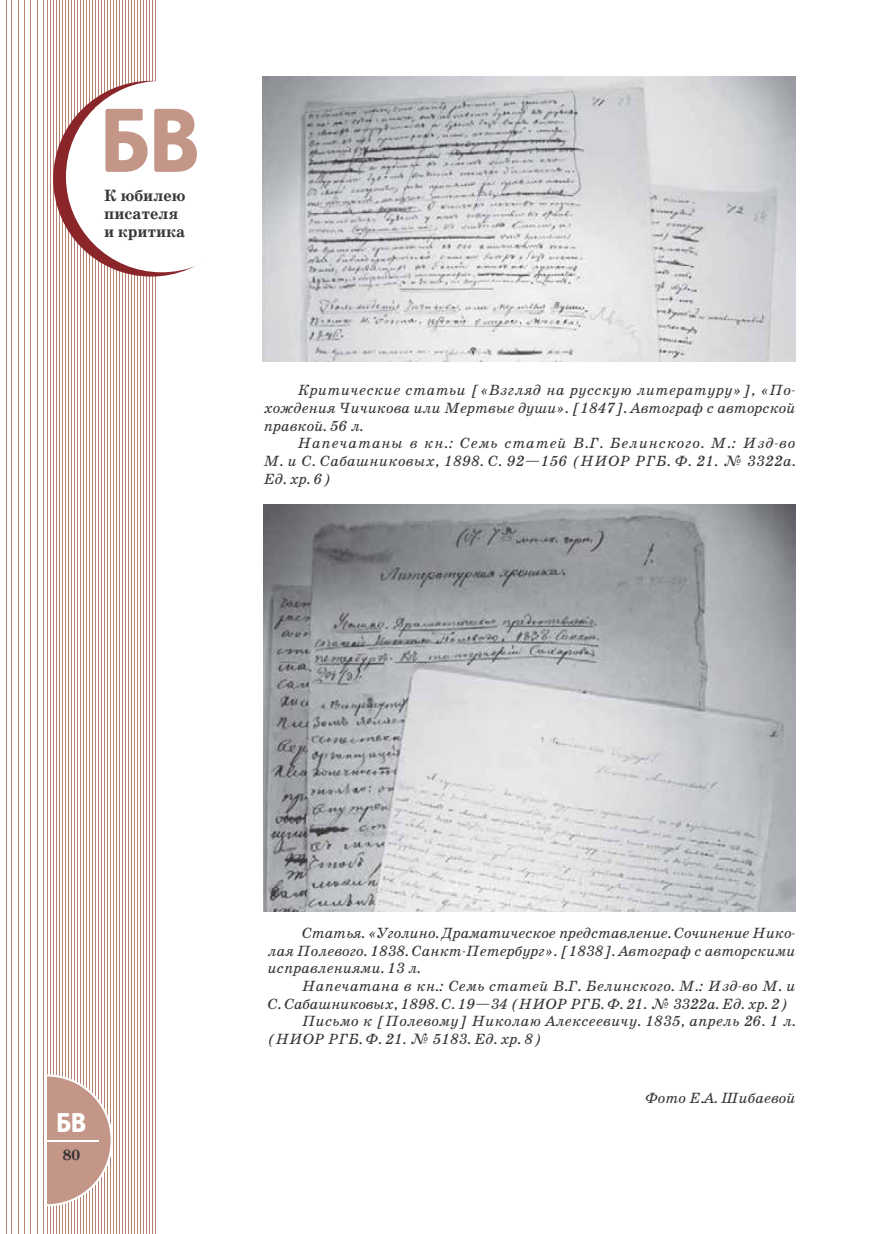
<style>
.page{position:relative;width:872px;height:1234px;background:#fff}
.page>*{position:absolute;margin:0;border:0;box-sizing:border-box;transform-origin:0 0}
.t1{font:90px "Hermes C";color:#c49687}
.t2{font:27px "Hermes C";color:#fff}
.t3{font:700 16.5px/17.7px "School Book C";color:#373535}
.t4{font:italic 15px/17.7px "School Book C";color:#373535;text-align:justify}
.t5{font:700 15px "School Book C";color:#373535}
</style>
<div class="page">
<hr style="left:47px;top:0;width:1px;height:1233px;background:#b98373">
<hr style="left:50px;top:0;width:1px;height:1233px;background:#b98373">
<hr style="left:53px;top:0;width:1px;height:1233px;background:#b98373">
<hr style="left:56px;top:0;width:1px;height:1233px;background:#b98373">
<hr style="left:59px;top:0;width:1px;height:1233px;background:#b98373">
<hr style="left:62px;top:0;width:1px;height:1233px;background:#b98373">
<hr style="left:65px;top:0;width:1px;height:1233px;background:#b98373">
<hr style="left:68px;top:0;width:1px;height:1233px;background:#b98373">
<hr style="left:71px;top:0;width:1px;height:1233px;background:#b98373">
<hr style="left:74px;top:0;width:1px;height:1233px;background:#b98373">
<hr style="left:77px;top:0;width:1px;height:1233px;background:#b98373">
<hr style="left:80px;top:0;width:1px;height:1233px;background:#b98373">
<hr style="left:83px;top:0;width:1px;height:1233px;background:#b98373">
<hr style="left:86px;top:0;width:1px;height:1233px;background:#b98373">
<hr style="left:89px;top:0;width:1px;height:1233px;background:#b98373">
<hr style="left:92px;top:0;width:1px;height:1233px;background:#b98373">
<hr style="left:95px;top:0;width:1px;height:1233px;background:#b98373">
<hr style="left:98px;top:0;width:1px;height:1233px;background:#b98373">
<hr style="left:101px;top:0;width:1px;height:1233px;background:#b98373">
<hr style="left:104px;top:0;width:1px;height:1233px;background:#b98373">
<hr style="left:107px;top:0;width:1px;height:1233px;background:#b98373">
<hr style="left:110px;top:0;width:1px;height:1233px;background:#b98373">
<hr style="left:113px;top:0;width:1px;height:1233px;background:#b98373">
<hr style="left:116px;top:0;width:1px;height:1233px;background:#b98373">
<hr style="left:119px;top:0;width:1px;height:1233px;background:#b98373">
<hr style="left:122px;top:0;width:1px;height:1233px;background:#b98373">
<hr style="left:125px;top:0;width:1px;height:1233px;background:#b98373">
<hr style="left:128px;top:0;width:1px;height:1233px;background:#b98373">
<hr style="left:131px;top:0;width:1px;height:1233px;background:#b98373">
<hr style="left:134px;top:0;width:1px;height:1233px;background:#b98373">
<hr style="left:137px;top:0;width:1px;height:1233px;background:#b98373">
<hr style="left:140px;top:0;width:1px;height:1233px;background:#b98373">
<hr style="left:143px;top:0;width:1px;height:1233px;background:#b98373">
<hr style="left:146px;top:0;width:1px;height:1233px;background:#b98373">
<hr style="left:149px;top:0;width:1px;height:1233px;background:#b98373">
<hr style="left:152px;top:0;width:1px;height:1233px;background:#b98373">
<hr style="left:155px;top:0;width:1px;height:1233px;background:#b98373">
<svg style="left:47px;top:1074px;width:64px;height:131px"></svg>
<div style="left:53px;top:81px;width:196px;height:195px;background:#8a2529;border-radius:50%"></div>
<div style="left:66px;top:81px;width:191px;height:191px;background:#fff;border-radius:50%"></div>
<hr style="left:43px;top:0;width:1px;height:1233px;background:#b98373">
<hr style="left:38px;top:0;width:1px;height:1233px;background:#b98373">
<hr style="left:30px;top:0;width:1px;height:1233px;background:#b98373">
<hr style="left:24px;top:0;width:1px;height:1233px;background:#b98373">
<hr style="left:18px;top:0;width:1px;height:1233px;background:#b98373">
<hr style="left:11px;top:0;width:1px;height:1233px;background:#b98373">
<hr style="left:6px;top:0;width:1px;height:1233px;background:#b98373">
<hr style="left:45px;top:1140px;width:53px;height:1px;background:#fff">
<img style="left:262px;top:76px;width:533px;height:285px">
<img style="left:264px;top:505px;width:531px;height:406px">
<h1 class="t1" style="left:102px;top:108px;width:100px">БВ</h1>
<p class="t3" style="left:104px;top:188px;width:83px">К юбилею писателя и критика</p>
<p class="t4" style="left:264px;top:382px;width:533px;text-indent:34px">Критические статьи [«Взгляд на русскую литературу»], «По&shy;хождения Чичикова или Мертвые души». [1847]. Автограф с авторской правкой. 56 л.</p>
<p class="t4" style="left:264px;top:435px;width:533px;text-indent:34px">Напечатаны в кн.: Семь статей В.Г. Белинского. М.: Изд-во М. и С. Сабашниковых, 1898. С. 92—156 (НИОР РГБ. Ф. 21. № 3322а.<br>Ед. хр. 6)</p>
<h2 class="t2" style="left:57px;top:1112px;width:31px">БВ</h2>
<p class="t5" style="left:63px;top:1148px;width:19px">80</p>
<p class="t4" style="left:268px;top:924px;width:529px;text-indent:34px">Статья. «Уголино. Драматическое представление. Сочинение Нико&shy;лая Полевого. 1838. Санкт-Петербург». [1838]. Автограф с авторскими исправлениями. 13 л.</p>
<p class="t4" style="left:302px;top:978px;width:495px">Напечатана в кн.: Семь статей В.Г. Белинского. М.: Изд-во М. и</p>
<p class="t4" style="left:268px;top:995px;width:521px">С. Сабашниковых, 1898. С. 19—34 (НИОР РГБ. Ф. 21. № 3322а. Ед. хр. 2)</p>
<p class="t4" style="left:302px;top:1013px;width:495px">Письмо к [Полевому] Николаю Алексеевичу. 1835, апрель 26. 1 л.</p>
<p class="t4" style="left:268px;top:1031px;width:274px">(НИОР РГБ. Ф. 21. № 5183. Ед. хр. 8)</p>
<p class="t4" style="left:645px;top:1090px;width:152px">Фото Е.А. Шибаевой</p>
</div>
